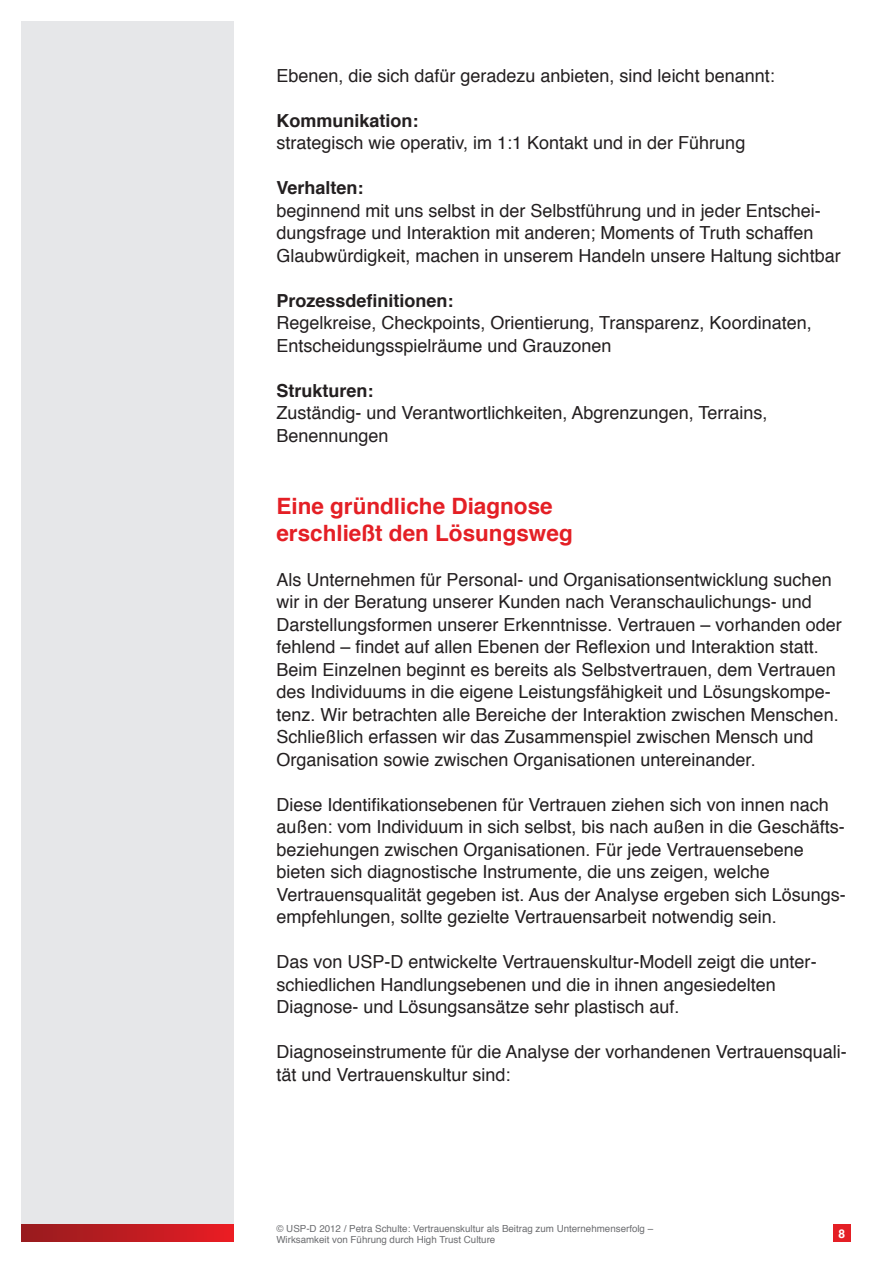
<style>
.page{position:relative;width:893px;height:1263px;background:#fff}
.page>*{position:absolute;margin:0;border:0;box-sizing:border-box;transform-origin:0 0}
.t1{font:700 22.5px/27px "Helvetica";color:#e41f25}
.t2{font:18px/22.5px "Helvetica";color:#231f20}
.t3{font:700 18px "Helvetica";color:#231f20}
.t4{font:700 12px "Helvetica";color:#fff}
.t5{font:9.75px/10.5px "Helvetica";color:#6c6d70}
</style>
<div class="page">
<div style="left:21px;top:21px;width:213px;height:1221px;background:#e6e7e9"></div>
<div style="left:21px;top:1225px;width:213px;height:17px;background:linear-gradient(to right,#951b1e,#e91c24)"></div>
<div style="left:833px;top:1225px;width:17px;height:17px;background:#e41f25"></div>
<p class="t2" style="left:276px;top:65px;width:500px">Ebenen, die sich dafür geradezu anbieten, sind leicht benannt:</p>
<p class="t3" style="left:276px;top:106px;width:144px">Kommunikation:</p>
<p class="t2" style="left:276px;top:132px;width:470px">strategisch wie operativ, im 1:1 Kontakt und in der Führung</p>
<p class="t3" style="left:276px;top:173px;width:89px">Verhalten:</p>
<p class="t2" style="left:276px;top:200px;width:566px">beginnend mit uns selbst in der Selbstführung und in jeder Entschei&shy;dungsfrage und Interaktion mit anderen; Moments of Truth schaffen<br>Glaubwürdigkeit, machen in unserem Handeln unsere Haltung sichtbar</p>
<p class="t3" style="left:276px;top:286px;width:179px">Prozessdefinitionen:</p>
<p class="t2" style="left:276px;top:312px;width:537px">Regelkreise, Checkpoints, Orientierung, Transparenz, Koordinaten,<br>Entscheidungsspielräume und Grauzonen</p>
<p class="t3" style="left:276px;top:376px;width:99px">Strukturen:</p>
<p class="t2" style="left:276px;top:402px;width:492px">Zuständig- und Verantwortlichkeiten, Abgrenzungen, Terrains,<br>Benennungen</p>
<p class="t1" style="left:276px;top:492px;width:298px">Eine gründliche Diagnose erschließt den Lösungsweg</p>
<p class="t2" style="left:276px;top:569px;width:567px">Als Unternehmen für Personal- und Organisationsentwicklung suchen wir in der Beratung unserer Kunden nach Veranschaulichungs- und Darstellungsformen unserer Erkenntnisse. Vertrauen – vorhanden oder fehlend – findet auf allen Ebenen der Reflexion und Interaktion statt.<br>Beim Einzelnen beginnt es bereits als Selbstvertrauen, dem Vertrauen des Individuums in die eigene Leistungsfähigkeit und Lösungskompe&shy;tenz. Wir betrachten alle Bereiche der Interaktion zwischen Menschen.<br>Schließlich erfassen wir das Zusammenspiel zwischen Mensch und Organisation sowie zwischen Organisationen untereinander.</p>
<p class="t2" style="left:276px;top:794px;width:571px">Diese Identifikationsebenen für Vertrauen ziehen sich von innen nach außen: vom Individuum in sich selbst, bis nach außen in die Geschäfts&shy;beziehungen zwischen Organisationen. Für jede Vertrauensebene bieten sich diagnostische Instrumente, die uns zeigen, welche Vertrauensqualität gegeben ist. Aus der Analyse ergeben sich Lösungs&shy;empfehlungen, sollte gezielte Vertrauensarbeit notwendig sein.</p>
<p class="t2" style="left:276px;top:951px;width:542px">Das von USP-D entwickelte Vertrauenskultur-Modell zeigt die unter&shy;schiedlichen Handlungsebenen und die in ihnen angesiedelten<br>Diagnose- und Lösungsansätze sehr plastisch auf.</p>
<p class="t2" style="left:276px;top:1041px;width:572px">Diagnoseinstrumente für die Analyse der vorhandenen Vertrauensquali&shy;tät und Vertrauenskultur sind:</p>
<p class="t5" style="left:276px;top:1224px;width:378px">© USP-D 2012 / Petra Schulte: Vertrauenskultur als Beitrag zum Unternehmenserfolg –<br>Wirksamkeit von Führung durch High Trust Culture</p>
<p class="t4" style="left:839px;top:1224px;width:8px">8</p>
</div>
